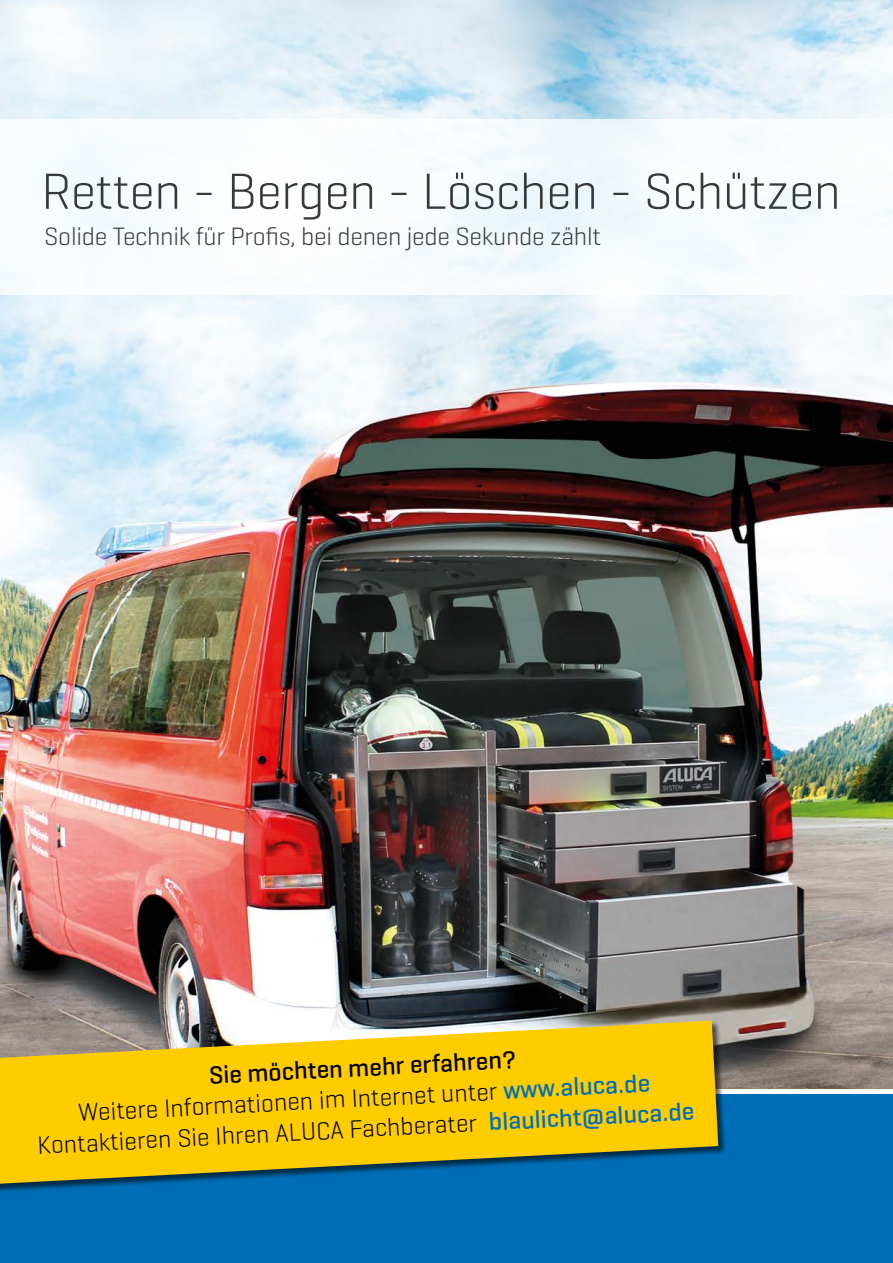
<style>
.page{position:relative;width:893px;height:1263px;background:#fff}
.page>*{position:absolute;margin:0;border:0;box-sizing:border-box;transform-origin:0 0}
.t1{font:300 51.6px "Geogrotesque";letter-spacing:-.01em;color:#373a39}
.t2{font:300 25.5px/30.6px "Geogrotesque";color:#000;text-align:center}
.t3{font:300 25.5px "Geogrotesque";letter-spacing:-.01em;color:#373a39}
.s1{font-weight:500}
.s2{font-weight:500;color:#006eb7}
</style>
<div class="page">
<img style="left:0;top:0;width:893px;height:1089px">
<div style="left:0;top:1089px;width:893px;height:174px;background:#006eb7"></div>
<div style="left:0;top:119px;width:893px;height:175px;background:#f8fbfd"></div>
<div style="left:0;top:1089px;width:893px;height:5px;background:#fff"></div>
<div style="left:0;top:1020px;width:727px;height:175px;background:#000;opacity:.6"></div>
<svg style="left:0;top:1020px;width:718px;height:164px;background:#d7bb26"></svg>
<h1 class="t1" style="left:41px;top:159px;width:801px">Retten - Bergen - Löschen - Schützen</h1>
<p class="t3" style="left:44px;top:220px;width:558px">Solide Technik für Profis, bei denen jede Sekunde zählt</p>
<p class="t2" style="left:33px;top:1068px;width:659px;rotate:-3deg"><span class="s1">Sie möchten mehr erfahren?<br></span>Weitere Informationen im Internet unter <span class="s2">www.aluca.de<br></span>Kontaktieren Sie Ihren ALUCA Fachberater <span class="s2">blaulicht@aluca.de</span></p>
</div>
